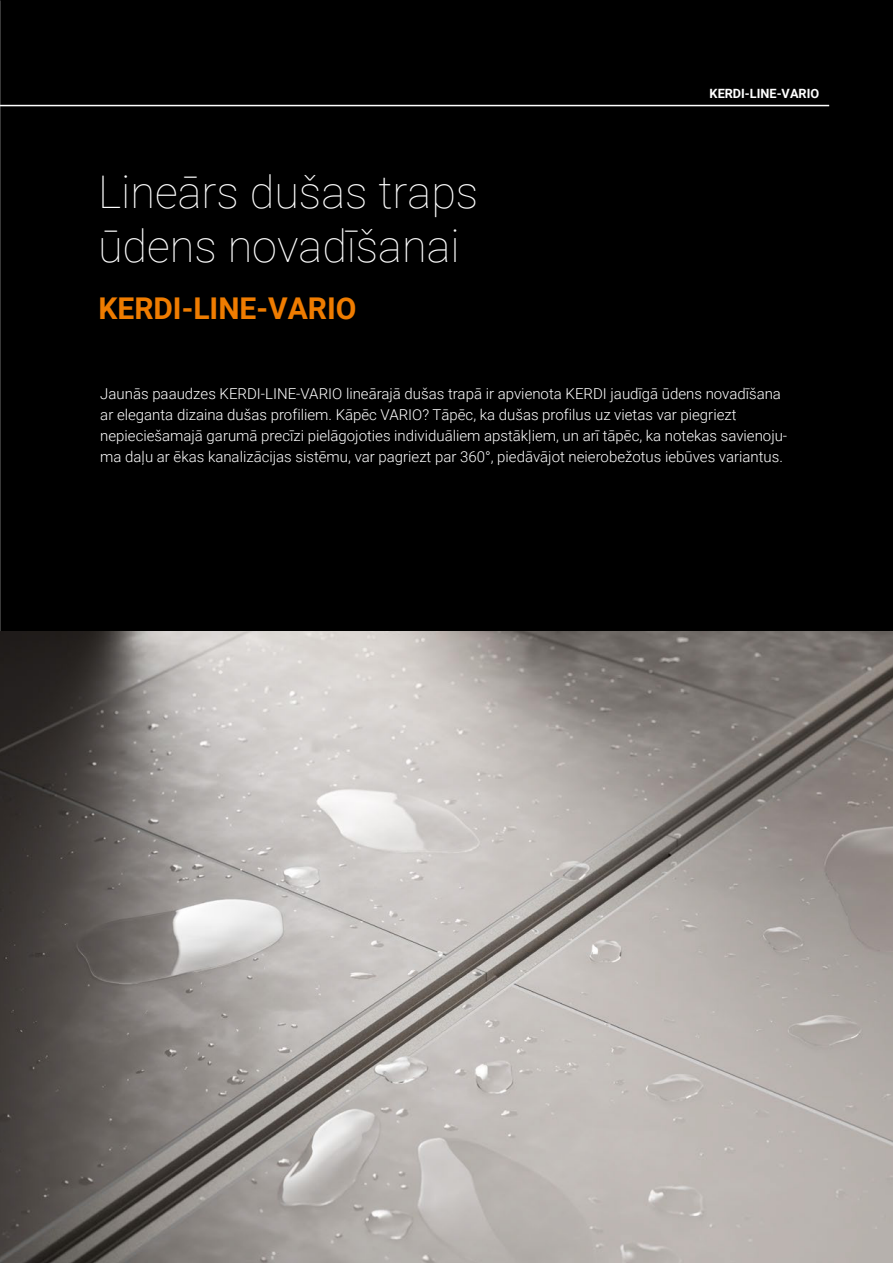
<style>
.page{position:relative;width:893px;height:1263px;background:#000}
.page>*{position:absolute;margin:0;border:0;box-sizing:border-box;transform-origin:0 0}
.t1{font:100 45px/54px "Roboto";color:#fff}
.t2{font:700 30px "Roboto";color:#ef7c00}
.t3{font:300 15px/21px "Roboto";color:#fff}
.t4{font:700 12.75px "Roboto";color:#fff}
</style>
<div class="page">
<hr style="left:0;top:105px;width:829px;height:1px;background:#fff">
<img style="left:0;top:0;width:1px;height:1263px">
<img style="left:0;top:631px;width:893px;height:632px">
<h1 class="t1" style="left:98px;top:163px;width:382px">Lineārs dušas traps ūdens novadīšanai</h1>
<h2 class="t2" style="left:98px;top:288px;width:260px">KERDI-LINE-VARIO</h2>
<p class="t4" style="left:710px;top:84px;width:111px">KERDI-LINE-VARIO</p>
<p class="t3" style="left:100px;top:383px;width:688px">Jaunās paaudzes KERDI-LINE-VARIO lineārajā dušas trapā ir apvienota KERDI jaudīgā ūdens novadīšana ar eleganta dizaina dušas profiliem. Kāpēc VARIO? Tāpēc, ka dušas profilus uz vietas var piegriezt nepieciešamajā garumā precīzi pielāgojoties individuāliem apstākļiem, un arī tāpēc, ka notekas savienoju&shy;ma daļu ar ēkas kanalizācijas sistēmu, var pagriezt par 360°, piedāvājot neierobežotus iebūves variantus.</p>
</div>
